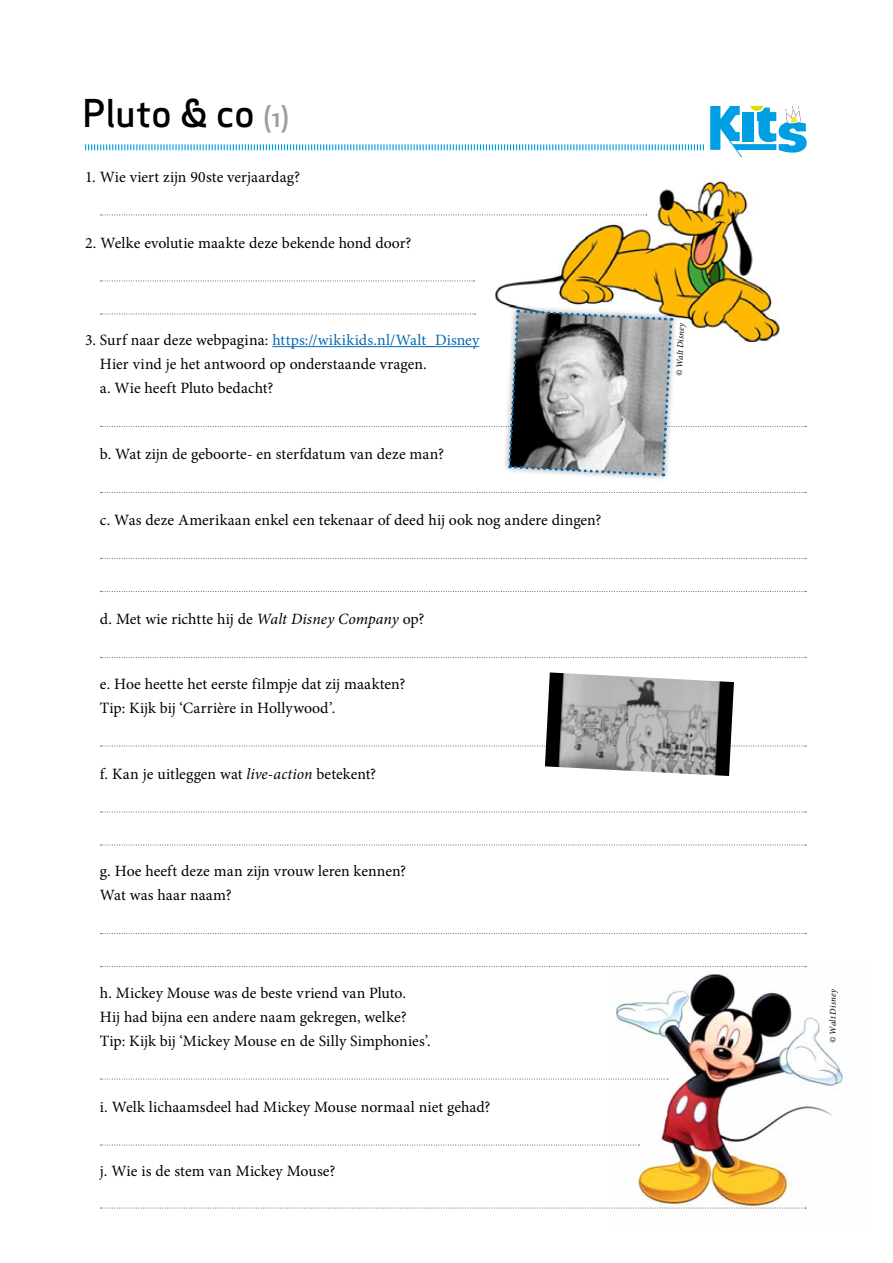
<style>
.page{position:relative;width:893px;height:1263px;background:#fff}
.page>*{position:absolute;margin:0;border:0;box-sizing:border-box;transform-origin:0 0}
.t1{font:37.5px "Apex Sans Medium ST";letter-spacing:-.005em;color:#000}
.t2{font:15.75px/24px "Minion Pro";color:#000}
.t3{font:italic 9px "Minion Pro";letter-spacing:.025em;color:#000}
.s1{font-size:27px;color:#9d9d9c}
.s2{color:#0069b4}
.s3{font-style:italic}
</style>
<div class="page">
<img style="left:607px;top:966px;width:236px;height:243px">
<svg style="left:85px;top:106px;width:722px;height:51px"></svg>
<svg style="left:100px;top:214px;width:395px;height:1px"></svg>
<svg style="left:100px;top:280px;width:375px;height:1px"></svg>
<svg style="left:100px;top:492px;width:706px;height:1px"></svg>
<svg style="left:100px;top:558px;width:706px;height:1px"></svg>
<svg style="left:100px;top:591px;width:706px;height:1px"></svg>
<svg style="left:100px;top:657px;width:706px;height:1px"></svg>
<svg style="left:100px;top:745px;width:706px;height:1px"></svg>
<svg style="left:100px;top:811px;width:706px;height:1px"></svg>
<svg style="left:100px;top:844px;width:706px;height:1px"></svg>
<svg style="left:100px;top:933px;width:706px;height:1px"></svg>
<svg style="left:100px;top:966px;width:706px;height:1px"></svg>
<svg style="left:100px;top:1078px;width:568px;height:1px"></svg>
<svg style="left:100px;top:1144px;width:539px;height:1px"></svg>
<svg style="left:100px;top:1207px;width:706px;height:1px"></svg>
<img style="left:545px;top:672px;width:189px;height:104px">
<img style="left:495px;top:157px;width:277px;height:151px">
<div style="left:502px;top:304px;width:176px;height:178px;background:#000;opacity:.4"></div>
<svg style="left:100px;top:308px;width:706px;height:170px"></svg>
<h1 class="t1" style="left:82px;top:89px;width:209px">Pluto &amp; co <span class="s1">(1)</span></h1>
<p class="t2" style="left:85px;top:165px;width:216px">1. Wie viert zijn 90ste verjaardag?</p>
<p class="t2" style="left:85px;top:231px;width:328px">2. Welke evolutie maakte deze bekende hond door?</p>
<p class="t2" style="left:100px;top:328px;width:381px;text-indent:-15px">3. Surf naar deze webpagina: <span class="s2">https://wikikids.nl/Walt_Disney<br></span>Hier vind je het antwoord op onderstaande vragen.<br>a. Wie heeft Pluto bedacht?</p>
<p class="t2" style="left:100px;top:442px;width:346px">b. Wat zijn de geboorte- en sterfdatum van deze man?</p>
<p class="t2" style="left:100px;top:508px;width:503px">c. Was deze Amerikaan enkel een tekenaar of deed hij ook nog andere dingen?</p>
<p class="t2" style="left:100px;top:607px;width:326px">d. Met wie richtte hij de <span class="s3">Walt Disney Company</span> op?</p>
<p class="t2" style="left:100px;top:672px;width:307px">e. Hoe heette het eerste filmpje dat zij maakten?<br>Tip: Kijk bij ‘Carrière in Hollywood’.</p>
<p class="t2" style="left:100px;top:762px;width:278px">f. Kan je uitleggen wat <span class="s3">live-action</span> betekent?</p>
<p class="t2" style="left:100px;top:859px;width:308px">g. Hoe heeft deze man zijn vrouw leren kennen?<br>Wat was haar naam?</p>
<p class="t2" style="left:100px;top:981px;width:332px">h. Mickey Mouse was de beste vriend van Pluto.<br>Hij had bijna een andere naam gekregen, welke?<br>Tip: Kijk bij ‘Mickey Mouse en de Silly Simphonies’.</p>
<p class="t2" style="left:100px;top:1095px;width:392px">i. Welk lichaamsdeel had Mickey Mouse normaal niet gehad?</p>
<p class="t2" style="left:100px;top:1159px;width:237px">j. Wie is de stem van Mickey Mouse?</p>
<p class="t3" style="left:673px;top:376px;width:55px;rotate:-88deg">© Walt Disney</p>
<p class="t3" style="left:827px;top:1043px;width:56px;rotate:-90deg">© Walt Disney</p>
</div>
